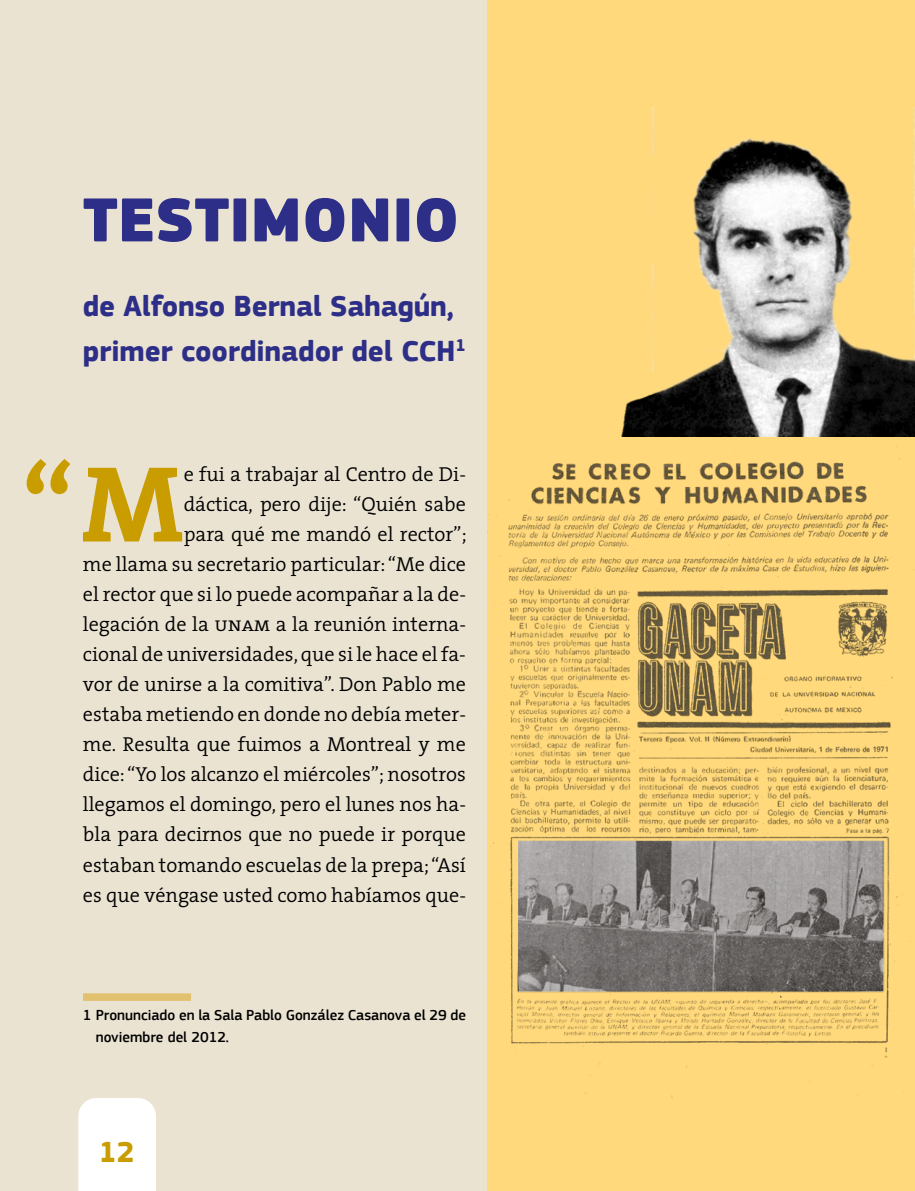
<style>
.page{position:relative;width:915px;height:1191px;background:#fff}
.page>*{position:absolute;margin:0;border:0;box-sizing:border-box;transform-origin:0 0}
.t1{font:700 109.2px "The Serif";color:#c99d00}
.t2{font:900 64.5px "PF Square Sans Pro";color:#2d2e87}
.t3{font:700 30px/45px "PF Square Sans Pro";letter-spacing:-.005em;color:#2d2e87}
.t4{font:700 30px "PF Square Sans Pro";color:#c99d00}
.t5{font:300 20.25px/30px "The Serif";color:#000;text-align:right}
.t6{font:500 15px/22.5px "PF Square Sans Pro";color:#000}
.s1{font-family:"The Serif Semi Light Caps";font-weight:400}
</style>
<div class="page">
<div style="left:0;top:0;width:914px;height:1191px;background:#eae3d2"></div>
<hr style="left:914px;top:0;width:1px;height:1191px;background:#eae3d2">
<div style="left:487px;top:0;width:427px;height:1191px;background:#ffd97c"></div>
<img style="left:487px;top:445px;width:423px;height:653px">
<img style="left:621px;top:107px;width:293px;height:329px">
<div style="left:83px;top:993px;width:108px;height:7px;background:#e1c16f"></div>
<div style="left:78px;top:1098px;width:78px;height:93px;background:#fff"></div>
<h2 class="t2" style="left:83px;top:180px;width:378px">TESTIMONIO</h2>
<h3 class="t3" style="left:83px;top:285px;width:384px">de Alfonso Bernal Sahagún, primer coordinador del CCH<sup>1</sup></h3>
<h1 class="t1" style="left:21px;top:413px;width:164px">“M</h1>
<p class="t5" style="left:83px;top:459px;width:385px">e fui a trabajar al Centro de Di-<br>dáctica, pero dije: “Quién sabe<br>para qué me mandó el rector”;<br>me llama su secretario particular: “Me dice el rector que si lo puede acompañar a la de&shy;legación de la <span class="s1">unam</span> a la reunión interna&shy;cional de universidades, que si le hace el fa&shy;vor de unirse a la comitiva”. Don Pablo me estaba metiendo en donde no debía meter&shy;me. Resulta que fuimos a Montreal y me dice: “Yo los alcanzo el miércoles”; nosotros llegamos el domingo, pero el lunes nos ha&shy;bla para decirnos que no puede ir porque estaban tomando escuelas de la prepa; “Así es que véngase usted como habíamos que-</p>
<p class="t6" style="left:96px;top:1003px;width:371px;text-indent:-13px">1 Pronunciado en la Sala Pablo González Casanova el 29 de noviembre del 2012.</p>
<h3 class="t4" style="left:99px;top:1134px;width:37px">12</h3>
</div>
